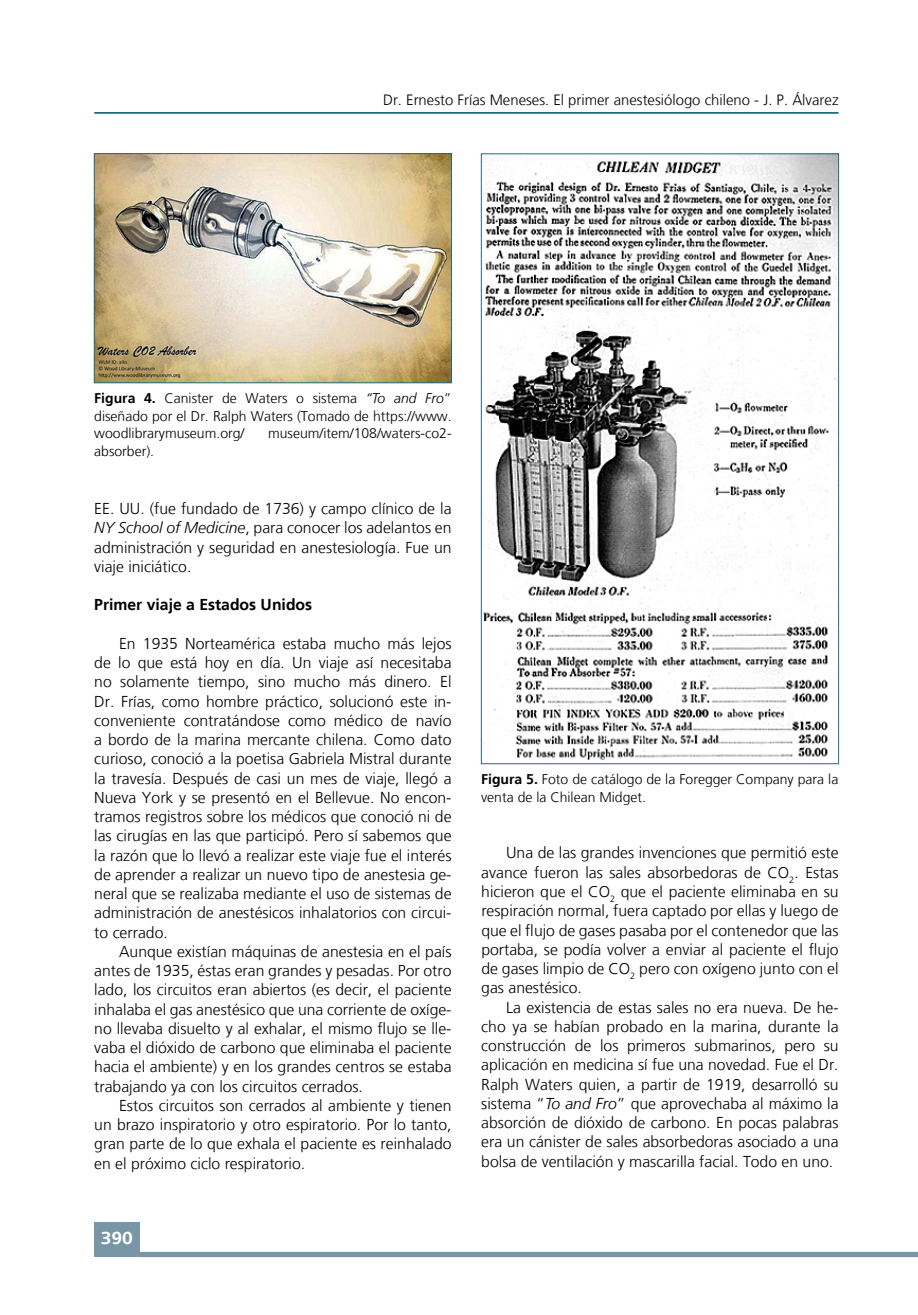
<style>
.page{position:relative;width:918px;height:1315px;background:#fff}
.page>*{position:absolute;margin:0;border:0;box-sizing:border-box;transform-origin:0 0}
.t1{font:700 17.5px "Frutiger LT";color:#fff;scale:1.1 1}
.t2{font:300 15.75px/19.2px "Frutiger LT";color:#000;text-align:justify}
.t3{font:700 15.75px "Frutiger LT";color:#000}
.t4{font:300 14.88px "Frutiger LT";color:#000}
.t5{font:300 14px/17.5px "Frutiger LT";color:#000;text-align:justify}
.s1{font-weight:700}
.s2{font-style:italic}
</style>
<div class="page">
<div style="left:94px;top:1222px;width:46px;height:35px;background:#7896a5"></div>
<div style="left:140px;top:1251px;width:778px;height:6px;background:#7896a5"></div>
<hr style="left:94px;top:112px;width:744px;height:2px;background:#1f6b7d">
<img style="left:96px;top:155px;width:354px;height:226px">
<div style="left:94px;top:153px;width:358px;height:230px;border:1px solid #1f6b7d"></div>
<img style="left:483px;top:156px;width:354px;height:605px">
<p class="t4" style="left:383px;top:91px;width:457px">Dr. Ernesto Frías Meneses. El primer anestesiólogo chileno - J. P. Álvarez</p>
<p class="t5" style="left:94px;top:390px;width:359px"><span class="s1">Figura 4.</span> Canister de Waters o sistema <span class="s2">“To and Fro</span>” diseñado por el Dr. Ralph Waters (Tomado de https://www. woodlibrarymuseum.org/</p>
<p class="t5" style="left:268px;top:425px;width:185px">museum/item/108/waters-co2-</p>
<p class="t5" style="left:94px;top:442px;width:61px">absorber).</p>
<p class="t2" style="left:94px;top:499px;width:359px">EE. UU. (fue fundado de 1736) y campo clínico de la <span class="s2">NY School of Medicine</span>, para conocer los adelantos en administración y seguridad en anestesiología. Fue un viaje iniciático.</p>
<p class="t3" style="left:94px;top:595px;width:219px">Primer viaje a Estados Unidos</p>
<p class="t2" style="left:94px;top:634px;width:359px;text-indent:25px">En 1935 Norteamérica estaba mucho más lejos de lo que está hoy en día. Un viaje así necesitaba no solamente tiempo, sino mucho más dinero. El Dr. Frías, como hombre práctico, solucionó este in&shy;conveniente contratá ndose como médico de navío a bordo de la marina mercante chilena. Como dato curioso, conoció a la poetisa Gabriela Mistral durante la travesía. Después de casi un mes de viaje, llegó a Nueva York y se presentó en el Bellevue. No encon&shy;tramos registros sobre los médicos que conoció ni de las cirugías en las que participó. Pero sí sabemos que la razón que lo llevó a realizar este viaje fue el interés de aprender a realizar un nuevo tipo de anestesia ge&shy;neral que se realizaba mediante el uso de sistemas de administración de anestésicos inhalatorios con circui&shy;to cerrado.</p>
<p class="t2" style="left:94px;top:942px;width:359px;text-indent:25px">Aunque existían máquinas de anestesia en el país antes de 1935, éstas eran grandes y pesadas. Por otro lado, los circuitos eran abiertos (es decir, el paciente inhalaba el gas anestésico que una corriente de oxíge&shy;no llevaba disuelto y al exhalar, el mismo flujo se lle&shy;vaba el dióxido de carbono que eliminaba el paciente hacia el ambiente) y en los grandes centros se estaba trabajando ya con los circuitos cerrados.</p>
<p class="t2" style="left:94px;top:1096px;width:359px;text-indent:25px">Estos circuitos son cerrados al ambiente y tienen un brazo inspiratorio y otro espiratorio. Por lo tanto, gran parte de lo que exhala el paciente es reinhalado en el próximo ciclo respiratorio.</p>
<p class="t1" style="left:101px;top:1227px;width:31px">390</p>
<p class="t5" style="left:481px;top:771px;width:359px"><span class="s1">Figura 5.</span> Foto de catálogo de la Foregger Company para la venta de la Chilean Midget.</p>
<p class="t2" style="left:481px;top:843px;width:359px;text-indent:25px">Una de las grandes invenciones que permitió este avance fueron las sales absorbedoras de CO<sub>2</sub>. Estas hicieron que el CO<sub>2</sub> que el paciente eliminaba en su respiración normal, fuera captado por ellas y luego de que el flujo de gases pasaba por el contenedor que las portaba, se podía volver a enviar al paciente el flujo de gases limpio de CO<sub>2</sub> pero con oxígeno junto con el gas anestésico.</p>
<p class="t2" style="left:481px;top:997px;width:359px;text-indent:25px">La existencia de estas sales no era nueva. De he&shy;cho ya se habían probado en la marina, durante la construcción de los primeros submarinos, pero su aplicación en medicina sí fue una novedad. Fue el Dr.<br>Ralph Waters quien, a partir de 1919, desarrolló su sistema “<span class="s2">To and Fro</span>” que aprovechaba al máximo la absorción de dióxido de carbono. En pocas palabras era un cánister de sales absorbedoras asociado a una bolsa de ventilación y mascarilla facial. Todo en uno.</p>
</div>
